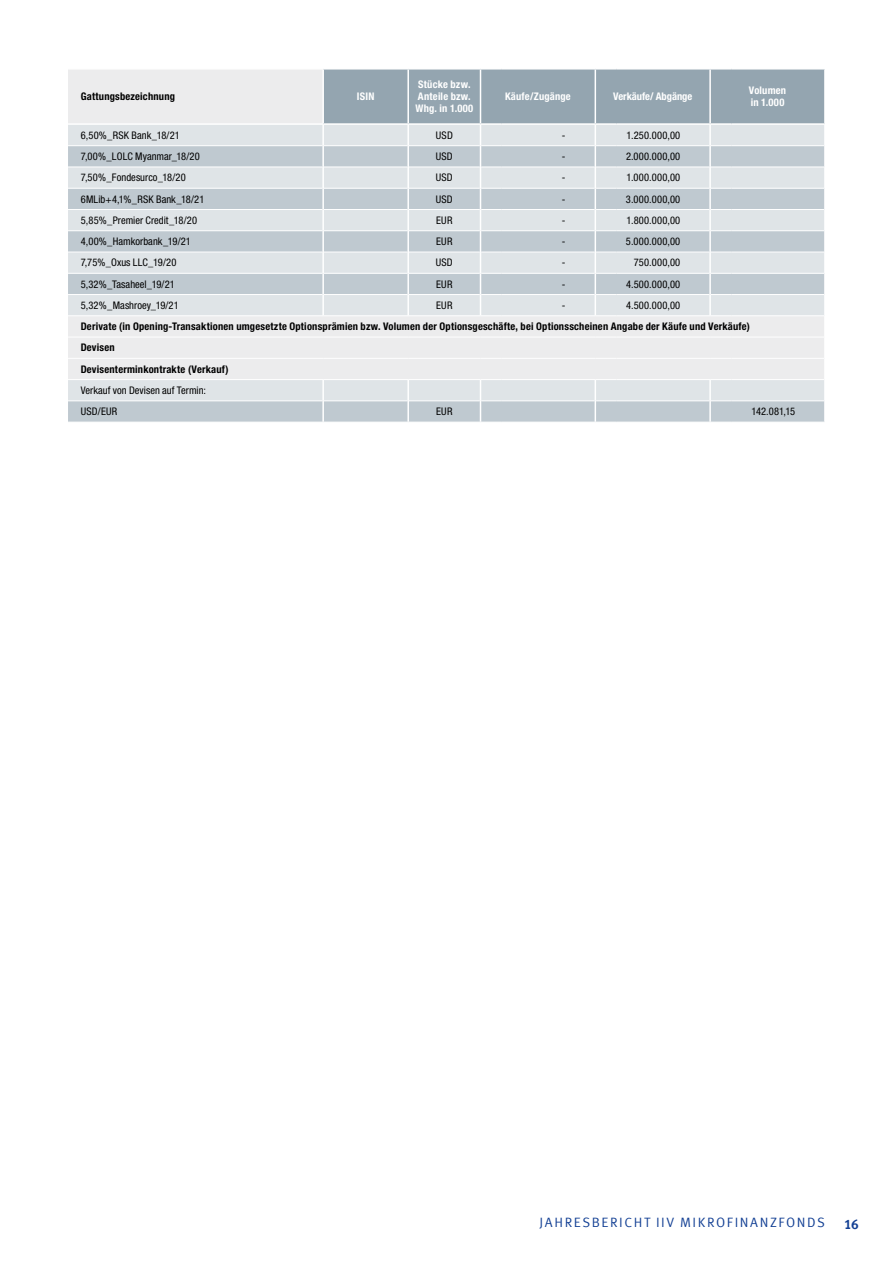
<style>
.page{position:relative;width:893px;height:1263px;background:#fff}
.page>*{position:absolute;margin:0;border:0;box-sizing:border-box;transform-origin:0 0}
.t1{font:13.5px "Meta Offc Pro Norm";letter-spacing:.115em;color:#134094}
.t2{font:700 13.5px "Meta Offc Pro";color:#134094}
.t3{font:condensed 10.5px/21.3px "Helvetica Neue LTW1 G";letter-spacing:.01em;color:#000}
.t4{font:700 condensed 10.5px/21.3px "Helvetica Neue LTW1 G";letter-spacing:.02em;color:#000}
.t5{font:700 condensed 10.5px/11.7px "Helvetica Neue LTW1 G";letter-spacing:.015em;color:#fff}
</style>
<div class="page">
<div style="left:68px;top:70px;width:254px;height:53px;background:#ececed"></div>
<div style="left:68px;top:125px;width:254px;height:20px;background:#dfe4e7"></div>
<svg style="left:68px;top:146px;width:756px;height:276px;background:#d8dde1"></svg>
<div style="left:68px;top:337px;width:757px;height:21px;background:#ececed"></div>
<hr style="left:824px;top:337px;width:2px;height:21px;background:#fff">
<hr style="left:68px;top:167px;width:254px;height:1px;background:#fff">
<hr style="left:68px;top:188px;width:254px;height:1px;background:#fff">
<hr style="left:68px;top:209px;width:254px;height:1px;background:#fff">
<hr style="left:68px;top:230px;width:254px;height:1px;background:#fff">
<hr style="left:68px;top:252px;width:254px;height:1px;background:#fff">
<hr style="left:68px;top:273px;width:254px;height:1px;background:#fff">
<hr style="left:68px;top:294px;width:254px;height:1px;background:#fff">
<hr style="left:68px;top:337px;width:255px;height:1px;background:#fff">
<hr style="left:323px;top:337px;width:85px;height:1px;background:#fff">
<hr style="left:408px;top:337px;width:72px;height:1px;background:#fff">
<hr style="left:502px;top:337px;width:93px;height:1px;background:#fff">
<hr style="left:617px;top:337px;width:93px;height:1px;background:#fff">
<hr style="left:731px;top:337px;width:93px;height:1px;background:#fff">
<hr style="left:68px;top:358px;width:255px;height:1px;background:#fff">
<hr style="left:323px;top:358px;width:85px;height:1px;background:#fff">
<hr style="left:408px;top:358px;width:72px;height:1px;background:#fff">
<svg style="left:480px;top:358px;width:22px;height:1px"></svg>
<hr style="left:502px;top:358px;width:93px;height:1px;background:#fff">
<svg style="left:595px;top:358px;width:22px;height:1px"></svg>
<hr style="left:617px;top:358px;width:93px;height:1px;background:#fff">
<svg style="left:710px;top:358px;width:21px;height:1px"></svg>
<hr style="left:731px;top:358px;width:93px;height:1px;background:#fff">
<hr style="left:68px;top:379px;width:255px;height:1px;background:#fff">
<hr style="left:323px;top:379px;width:85px;height:1px;background:#fff">
<hr style="left:68px;top:400px;width:254px;height:1px;background:#fff">
<hr style="left:324px;top:400px;width:83px;height:1px;background:#fff">
<hr style="left:408px;top:379px;width:72px;height:1px;background:#fff">
<hr style="left:502px;top:379px;width:93px;height:1px;background:#fff">
<hr style="left:617px;top:379px;width:93px;height:1px;background:#fff">
<svg style="left:710px;top:379px;width:21px;height:1px"></svg>
<hr style="left:731px;top:379px;width:93px;height:1px;background:#fff">
<hr style="left:409px;top:400px;width:71px;height:1px;background:#fff">
<hr style="left:502px;top:400px;width:93px;height:1px;background:#fff">
<hr style="left:617px;top:400px;width:92px;height:1px;background:#fff">
<svg style="left:711px;top:400px;width:20px;height:1px"></svg>
<hr style="left:731px;top:400px;width:93px;height:1px;background:#fff">
<hr style="left:322px;top:146px;width:2px;height:21px;background:#fff">
<hr style="left:322px;top:167px;width:2px;height:21px;background:#fff">
<hr style="left:322px;top:188px;width:2px;height:21px;background:#fff">
<hr style="left:322px;top:209px;width:2px;height:22px;background:#fff">
<hr style="left:322px;top:231px;width:2px;height:21px;background:#fff">
<hr style="left:322px;top:252px;width:2px;height:21px;background:#fff">
<hr style="left:322px;top:273px;width:2px;height:22px;background:#fff">
<hr style="left:322px;top:295px;width:2px;height:20px;background:#fff">
<hr style="left:322px;top:380px;width:2px;height:21px;background:#fff">
<hr style="left:322px;top:401px;width:2px;height:21px;background:#fff">
<hr style="left:407px;top:380px;width:2px;height:21px;background:#fff">
<hr style="left:709px;top:380px;width:2px;height:21px;background:#fff">
<hr style="left:407px;top:401px;width:2px;height:21px;background:#fff">
<svg style="left:480px;top:379px;width:22px;height:43px"></svg>
<svg style="left:595px;top:379px;width:22px;height:43px"></svg>
<hr style="left:709px;top:401px;width:2px;height:21px;background:#fff">
<hr style="left:68px;top:315px;width:255px;height:1px;background:#fff">
<svg style="left:323px;top:69px;width:502px;height:247px;background:#c6cfd5"></svg>
<hr style="left:731px;top:315px;width:93px;height:1px;background:#fff">
<p class="t4" style="left:81px;top:86px;width:96px">Gattungsbezeichnung</p>
<p class="t5" style="left:357px;top:91px;width:19px">ISIN</p>
<p class="t5" style="left:415px;top:79px;width:59px">Stücke bzw.<br>Anteile bzw.<br>Whg. in 1.000</p>
<p class="t5" style="left:505px;top:91px;width:67px">Käufe/Zugänge</p>
<p class="t5" style="left:613px;top:91px;width:81px">Verkäufe/ Abgänge</p>
<p class="t5" style="left:749px;top:85px;width:39px">Volumen in 1.000</p>
<p class="t3" style="left:81px;top:125px;width:101px">6,50%_RSK Bank_18/21</p>
<p class="t3" style="left:436px;top:125px;width:18px">USD</p>
<p class="t3" style="left:562px;top:125px;width:5px">-</p>
<p class="t3" style="left:627px;top:125px;width:55px">1.250.000,00</p>
<p class="t3" style="left:81px;top:146px;width:121px">7,00%_LOLC Myanmar_18/20</p>
<p class="t3" style="left:436px;top:146px;width:18px">USD</p>
<p class="t3" style="left:562px;top:146px;width:5px">-</p>
<p class="t3" style="left:626px;top:146px;width:56px">2.000.000,00</p>
<p class="t3" style="left:81px;top:167px;width:107px">7,50%_Fondesurco_18/20</p>
<p class="t3" style="left:436px;top:167px;width:18px">USD</p>
<p class="t3" style="left:562px;top:167px;width:5px">-</p>
<p class="t3" style="left:626px;top:167px;width:55px">1.000.000,00</p>
<p class="t3" style="left:81px;top:188px;width:125px">6MLib+4,1%_RSK Bank_18/21</p>
<p class="t3" style="left:436px;top:188px;width:18px">USD</p>
<p class="t3" style="left:562px;top:188px;width:5px">-</p>
<p class="t3" style="left:626px;top:188px;width:56px">3.000.000,00</p>
<p class="t3" style="left:81px;top:210px;width:118px">5,85%_Premier Credit_18/20</p>
<p class="t3" style="left:436px;top:210px;width:18px">EUR</p>
<p class="t3" style="left:562px;top:210px;width:5px">-</p>
<p class="t3" style="left:626px;top:210px;width:55px">1.800.000,00</p>
<p class="t3" style="left:81px;top:231px;width:112px">4,00%_Hamkorbank_19/21</p>
<p class="t3" style="left:436px;top:231px;width:18px">EUR</p>
<p class="t3" style="left:562px;top:231px;width:5px">-</p>
<p class="t3" style="left:626px;top:231px;width:56px">5.000.000,00</p>
<p class="t3" style="left:81px;top:252px;width:97px">7,75%_Oxus LLC_19/20</p>
<p class="t3" style="left:436px;top:252px;width:18px">USD</p>
<p class="t3" style="left:562px;top:252px;width:5px">-</p>
<p class="t3" style="left:634px;top:252px;width:48px">750.000,00</p>
<p class="t3" style="left:81px;top:273px;width:96px">5,32%_Tasaheel_19/21</p>
<p class="t3" style="left:436px;top:273px;width:18px">EUR</p>
<p class="t3" style="left:562px;top:273px;width:5px">-</p>
<p class="t3" style="left:626px;top:273px;width:56px">4.500.000,00</p>
<p class="t3" style="left:81px;top:295px;width:99px">5,32%_Mashroey_19/21</p>
<p class="t3" style="left:436px;top:295px;width:18px">EUR</p>
<p class="t3" style="left:562px;top:295px;width:5px">-</p>
<p class="t3" style="left:626px;top:295px;width:56px">4.500.000,00</p>
<p class="t4" style="left:81px;top:316px;width:671px">Derivate (in Opening-Transaktionen umgesetzte Optionsprämien bzw. Volumen der Optionsgeschäfte, bei Optionsscheinen Angabe der Käufe und Verkäufe)<br>Devisen<br>Devisenterminkontrakte (Verkauf)</p>
<p class="t3" style="left:81px;top:380px;width:127px">Verkauf von Devisen auf Termin:<br>USD/EUR</p>
<p class="t3" style="left:436px;top:401px;width:18px">EUR</p>
<p class="t3" style="left:751px;top:401px;width:45px">142.081,15</p>
<p class="t1" style="left:539px;top:1211px;width:285px">JAHRESBERICHT IIV MI KROFI NANZFONDS</p>
<p class="t2" style="left:844px;top:1214px;width:16px">16</p>
</div>
